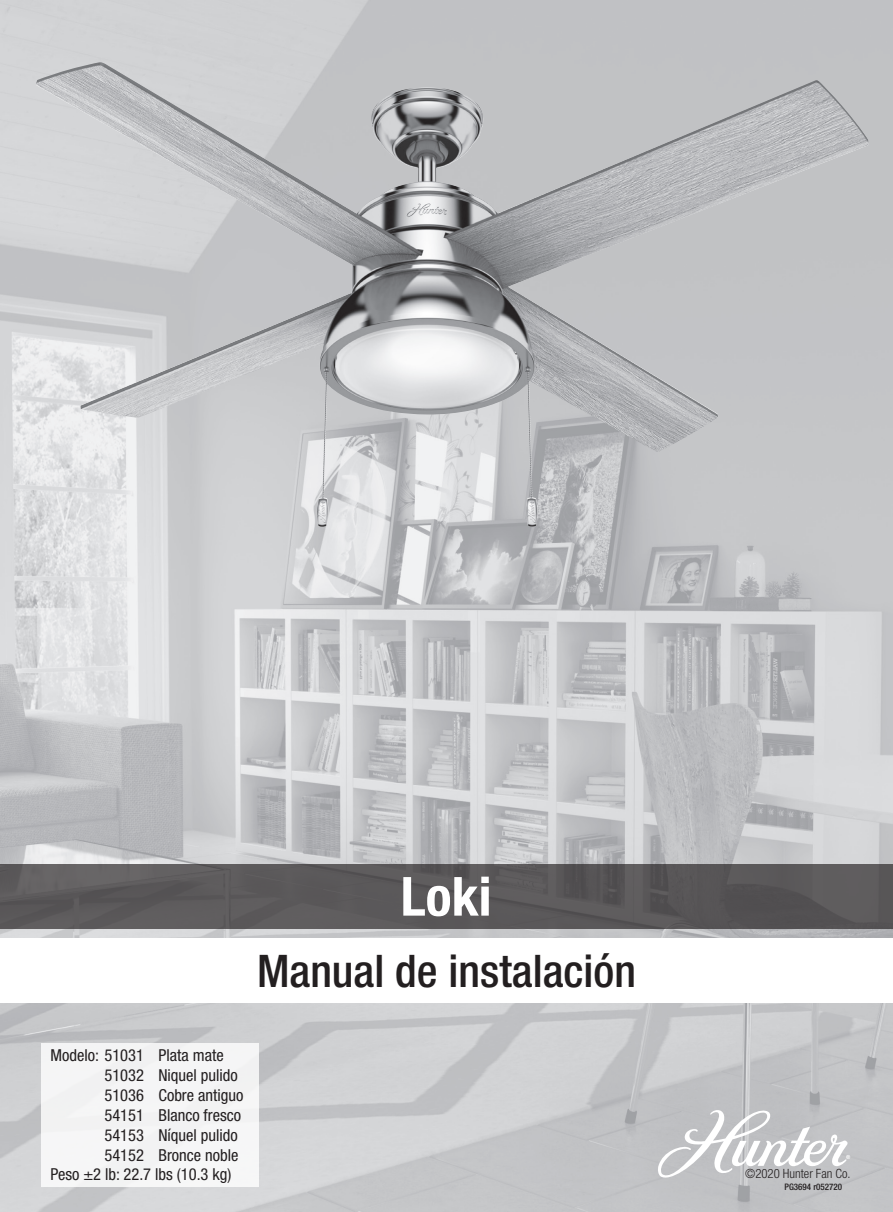
<style>
.page{position:relative;width:893px;height:1212px;background:#fff}
.page>*{position:absolute;margin:0;border:0;box-sizing:border-box;transform-origin:0 0}
.t1{font:700 condensed 54px "Helvetica Neue LT Std";color:#fff}
.t2{font:500 condensed 45px "Helvetica Neue LT Std";color:#231f20}
.t3{font:condensed 16.5px/19.8px "Helvetica Neue LT Std";color:#231f20}
.t4{font:300 condensed 12.75px "Helvetica Neue LT Std";color:#231f20}
.t5{font:500 condensed 9px "Helvetica Neue LT Std";color:#231f20}
</style>
<div class="page">
<img style="left:0;top:0;width:893px;height:1212px">
<div style="left:0;top:939px;width:893px;height:64px;background:#fff"></div>
<svg style="left:658px;top:1110px;width:192px;height:67px"></svg>
<div style="left:0;top:864px;width:893px;height:64px;background:#5a585a"></div>
<div style="left:41px;top:1043px;width:218px;height:143px;background:#f5f5f6"></div>
<img style="left:36px;top:62px;width:316px;height:409px">
<p class="t1" style="left:401px;top:864px;width:92px">Loki</p>
<p class="t2" style="left:257px;top:944px;width:380px">Manual de instalación</p>
<p class="t3" style="left:50px;top:1045px;width:175px">Modelo: 51031 Plata mate</p>
<p class="t3" style="left:104px;top:1065px;width:135px">51032 Niquel pulido</p>
<p class="t3" style="left:104px;top:1085px;width:140px">51036 Cobre antiguo<br>54151 Blanco fresco</p>
<p class="t3" style="left:104px;top:1125px;width:135px">54153 Níquel pulido</p>
<p class="t3" style="left:104px;top:1144px;width:136px">54152 Bronce noble</p>
<p class="t3" style="left:50px;top:1164px;width:183px">Peso ±2 lb: 22.7 lbs (10.3 kg)</p>
<p class="t4" style="left:745px;top:1166px;width:107px">©2020 Hunter Fan Co.</p>
<p class="t5" style="left:784px;top:1181px;width:59px">PG3694 r052720</p>
</div>
